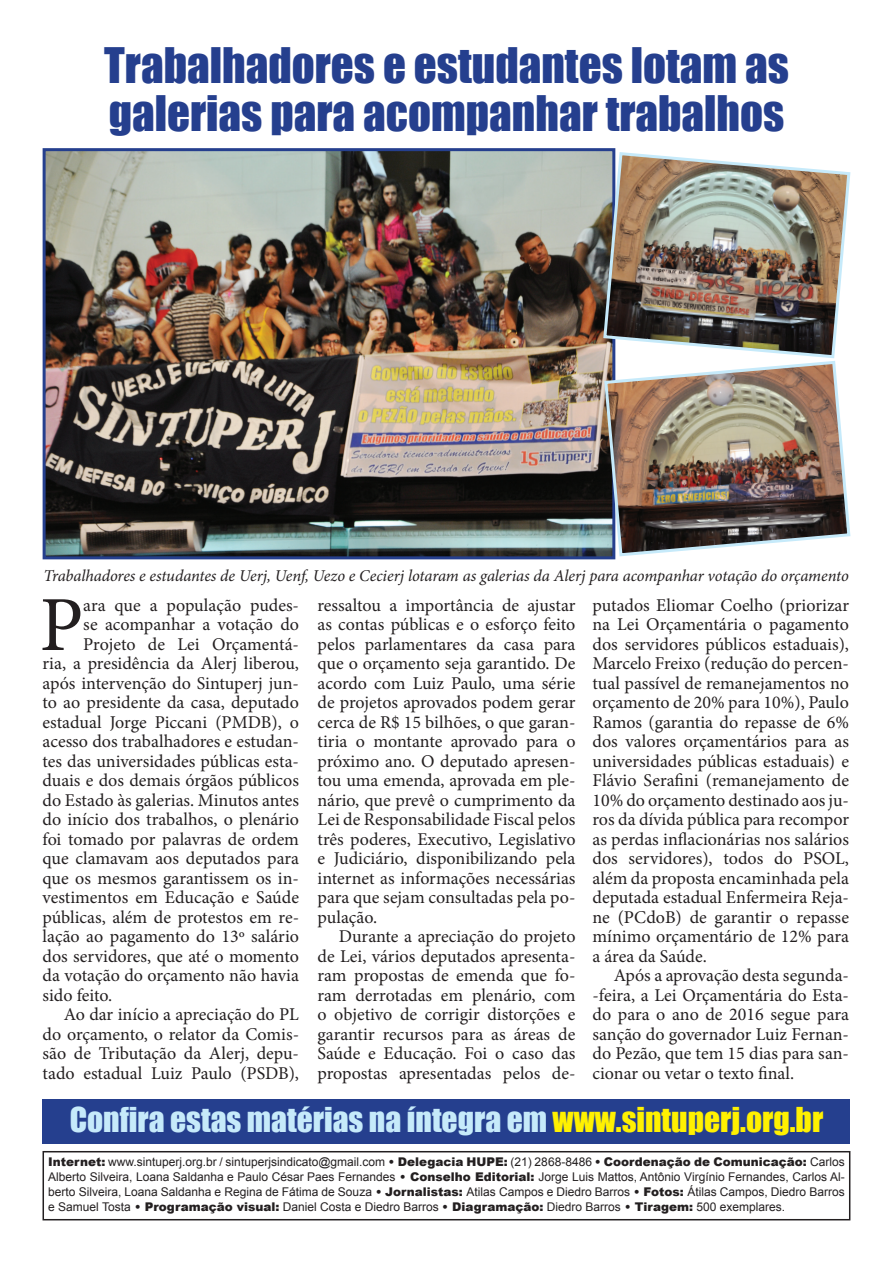
<style>
.page{position:relative;width:893px;height:1263px;background:#fff}
.page>*{position:absolute;margin:0;border:0;box-sizing:border-box;transform-origin:0 0}
.t1{font:78px "Minion Pro";color:#231f20}
.t2{font:45px/48px "Impact";color:#253f8e}
.t3{font:31.5px "Impact";color:#c6eafa}
.t4{font:18px/19.5px "Minion Pro";color:#231f20;text-align:justify}
.t5{font:italic 16.5px "Minion Pro";letter-spacing:-.005em;color:#231f20}
.t6{font:12px/15px "Arial";color:#231f20;text-align:justify}
.s1{color:#fff101}
.s2{font-weight:900}
</style>
<div class="page">
<div style="left:43px;top:1151px;width:807px;height:69px;border:2px solid #231f20"></div>
<div style="left:43px;top:1099px;width:807px;height:45px;background:#253f8e"></div>
<img style="left:47px;top:152px;width:556px;height:403px">
<div style="left:43px;top:148px;width:572px;height:411px;border:3px solid #253f8e"></div>
<img style="left:602px;top:150px;width:249px;height:210px">
<img style="left:603px;top:359px;width:248px;height:199px">
<h2 class="t2" style="left:104px;top:40px;width:686px">Trabalhadores e estudantes lotam as galerias para acompanhar trabalhos</h2>
<p class="t5" style="left:43px;top:565px;width:807px">Trabalhadores e estudantes de Uerj, Uenf, Uezo e Cecierj lotaram as galerias da Alerj para acompanhar votação do orçamento</p>
<h1 class="t1" style="left:39px;top:573px;width:45px">P</h1>
<p class="t4" style="left:83px;top:596px;width:217px">ara que a população pudes-</p>
<p class="t4" style="left:83px;top:615px;width:217px">se acompanhar a votação do</p>
<p class="t4" style="left:83px;top:634px;width:217px">Projeto de Lei Orçamentá-</p>
<p class="t4" style="left:43px;top:654px;width:258px">ria, a presidência da Alerj liberou,</p>
<p class="t4" style="left:43px;top:673px;width:258px">após intervenção do Sintuperj jun-</p>
<p class="t4" style="left:43px;top:693px;width:258px">to ao presidente da casa, deputado</p>
<p class="t4" style="left:43px;top:712px;width:258px">estadual Jorge Piccani (PMDB), o</p>
<p class="t4" style="left:43px;top:732px;width:258px">acesso dos trabalhadores e estudan-</p>
<p class="t4" style="left:43px;top:751px;width:258px">tes das universidades públicas esta-</p>
<p class="t4" style="left:43px;top:771px;width:258px">duais e dos demais órgãos públicos</p>
<p class="t4" style="left:43px;top:790px;width:258px">do Estado às galerias. Minutos antes</p>
<p class="t4" style="left:43px;top:810px;width:258px">do início dos trabalhos, o plenário</p>
<p class="t4" style="left:43px;top:829px;width:258px">foi tomado por palavras de ordem</p>
<p class="t4" style="left:43px;top:849px;width:258px">que clamavam aos deputados para</p>
<p class="t4" style="left:43px;top:868px;width:258px">que os mesmos garantissem os in-</p>
<p class="t4" style="left:43px;top:888px;width:258px">vestimentos em Educação e Saúde</p>
<p class="t4" style="left:43px;top:907px;width:258px">públicas, além de protestos em re-</p>
<p class="t4" style="left:43px;top:927px;width:258px">lação ao pagamento do 13º salário</p>
<p class="t4" style="left:43px;top:946px;width:258px">dos servidores, que até o momento</p>
<p class="t4" style="left:43px;top:966px;width:258px">da votação do orçamento não havia</p>
<p class="t4" style="left:43px;top:985px;width:71px">sido feito.</p>
<p class="t4" style="left:64px;top:1005px;width:237px">Ao dar início a apreciação do PL</p>
<p class="t4" style="left:43px;top:1024px;width:258px">do orçamento, o relator da Comis-</p>
<p class="t4" style="left:43px;top:1044px;width:258px">são de Tributação da Alerj, depu-</p>
<p class="t4" style="left:43px;top:1063px;width:258px">tado estadual Luiz Paulo (PSDB),</p>
<p class="t4" style="left:317px;top:595px;width:259px">ressaltou a importância de ajustar as contas públicas e o esforço feito pelos parlamentares da casa para que o orçamento seja garantido. De acordo com Luiz Paulo, uma série de projetos aprovados podem gerar cerca de R$ 15 bilhões, o que garan&shy;tiria o montante aprovado para o próximo ano. O deputado apresen&shy;tou uma emenda, aprovada em ple&shy;nário, que prevê o cumprimento da Lei de Responsabilidade Fiscal pelos três poderes, Executivo, Legislativo e Judiciário, disponibilizando pela internet as informações necessárias para que sejam consultadas pela po&shy;pulação.</p>
<p class="t4" style="left:317px;top:927px;width:259px;text-indent:21px">Durante a apreciação do projeto de Lei, vários deputados apresenta&shy;ram propostas de emenda que fo&shy;ram derrotadas em plenário, com o objetivo de corrigir distorções e garantir recursos para as áreas de Saúde e Educação. Foi o caso das propostas apresentadas pelos de-</p>
<p class="t4" style="left:592px;top:595px;width:258px">putados Eliomar Coelho (priorizar na Lei Orçamentária o pagamento dos servidores públicos estaduais), Marcelo Freixo (redução do percen&shy;tual passível de remanejamentos no orçamento de 20% para 10%), Paulo Ramos (garantia do repasse de 6% dos valores orçamentários para as universidades públicas estaduais) e Flávio Serafini (remanejamento de 10% do orçamento destinado aos ju&shy;ros da dívida pública para recompor as perdas inflacionárias nos salários dos servidores), todos do PSOL, além da proposta encaminhada pela deputada estadual Enfermeira Reja&shy;ne (PCdoB) de garantir o repasse mínimo orçamentário de 12% para a área da Saúde.</p>
<p class="t4" style="left:592px;top:966px;width:258px;text-indent:21px">Após a aprovação desta segunda--feira, a Lei Orçamentária do Esta&shy;do para o ano de 2016 segue para sanção do governador Luiz Fernan&shy;do Pezão, que tem 15 dias para san&shy;cionar ou vetar o texto final.</p>
<h3 class="t3" style="left:70px;top:1095px;width:755px">Confira estas matérias na íntegra em <span class="s1">www.sintuperj.org.br</span></h3>
<p class="t6" style="left:48px;top:1154px;width:798px"><span class="s2">Internet:</span> www.sintuperj.org.br / sintuperjsindicato@gmail.com <span class="s2">• Delegacia HUPE:</span> (21) 2868-8486 <span class="s2">• Coordenação de Comunicação:</span> Carlos Alberto Silveira, Loana Saldanha e Paulo César Paes Fernandes <span class="s2">• Conselho Editorial:</span> Jorge Luis Mattos, Antônio Virgínio Fernandes, Carlos Al&shy;berto Silveira, Loana Saldanha e Regina de Fátima de Souza <span class="s2">• Jornalistas:</span> Atilas Campos e Diedro Barros <span class="s2">• Fotos:</span> Átilas Campos, Diedro Barros e Samuel Tosta <span class="s2">• Programação visual:</span> Daniel Costa e Diedro Barros <span class="s2">• Diagramação:</span> Diedro Barros <span class="s2">• Tiragem:</span> 500 exemplares.</p>
</div>
